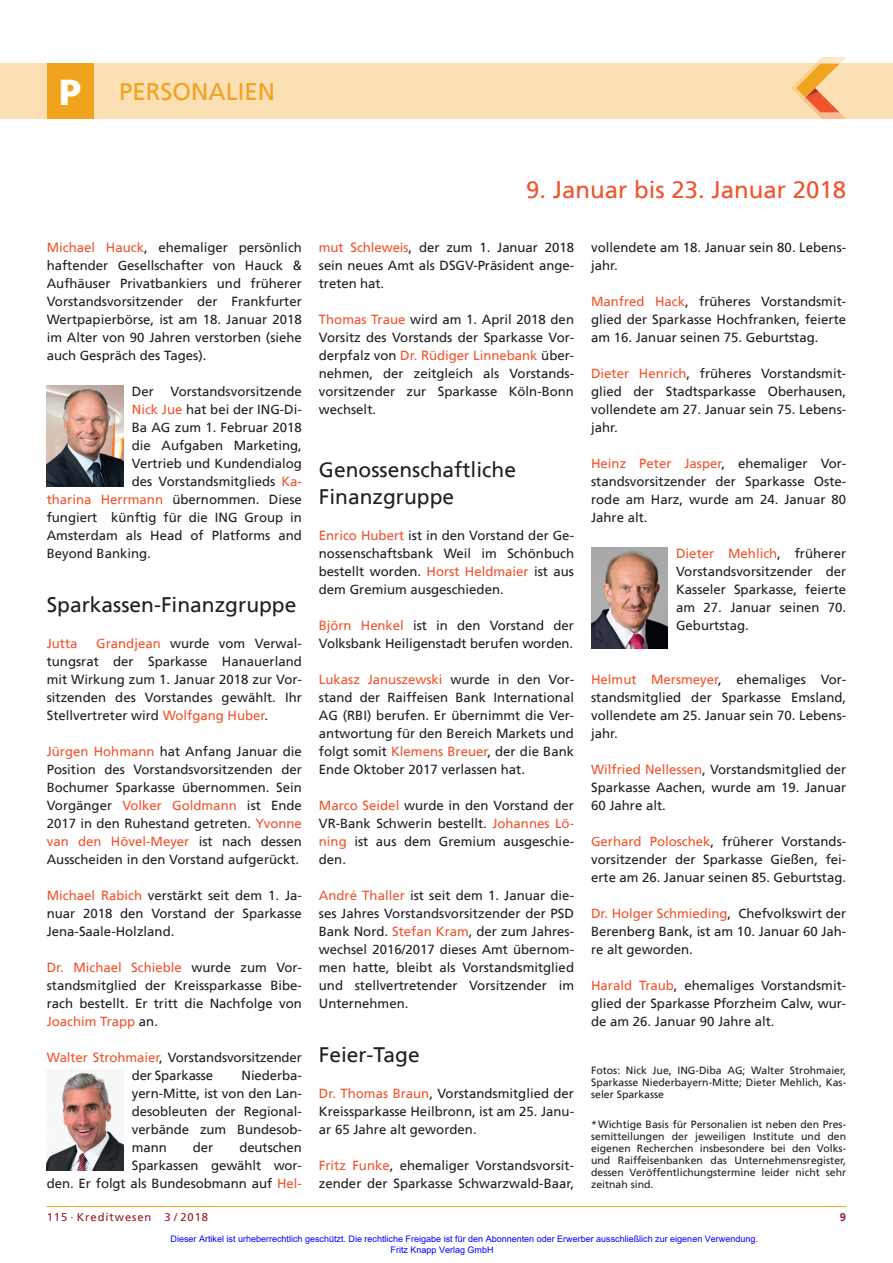
<style>
.page{position:relative;width:893px;height:1263px;background:#fff}
.page>*{position:absolute;margin:0;border:0;box-sizing:border-box;transform-origin:0 0}
.t1{font:24px "Frutiger";color:#f0542e}
.t2{font:24px "Frutiger";color:#f1a31e}
.t3{font:21px/27px "Frutiger";color:#231f20}
.t4{font:13.2px/18px "Frutiger";color:#231f20;text-align:justify}
.t5{font:13.2px "Frutiger";color:#f0542e}
.t6{font:11.25px "Frutiger";letter-spacing:.08em;color:#981a26}
.t7{font:700 11.25px "Frutiger";color:#981a26}
.t8{font:10.5px/12px "Frutiger";color:#231f20;text-align:justify}
.t9{font:9px/10.8px "Arial";color:#00f}
.s1{font-weight:900;font-size:36px;color:#fff}
.s2{color:#f0542e}
</style>
<div class="page">
<div style="left:0;top:64px;width:893px;height:55px;background:#fbdfb5"></div>
<svg style="left:791px;top:57px;width:55px;height:62px"></svg>
<div style="left:47px;top:64px;width:47px;height:55px;background:#f1a31e"></div>
<hr style="left:47px;top:1206px;width:799px;height:1px;background:#f1a31e">
<img style="left:47px;top:1071px;width:76px;height:99px">
<img style="left:47px;top:386px;width:76px;height:100px">
<img style="left:591px;top:548px;width:77px;height:100px">
<h1 class="t2" style="left:59px;top:81px;width:217px"><span class="s1">P</span> PERSONALIEN</h1>
<h1 class="t1" style="left:526px;top:179px;width:322px">9. Januar bis 23. Januar 2018</h1>
<p class="t4" style="left:47px;top:239px;width:257px"><span class="s2">Michael Hauck</span>, ehemaliger persönlich haftender Gesellschafter von Hauck &amp; Aufhäuser Privatbankiers und früherer Vorstandsvorsitzender der Frankfurter Wertpapierbörse, ist am 18. Januar 2018 im Alter von 90 Jahren verstorben (siehe auch Gespräch des Tages).</p>
<p class="t4" style="left:132px;top:383px;width:24px">Der</p>
<p class="t4" style="left:170px;top:383px;width:133px">Vorstandsvorsitzende</p>
<p class="t4" style="left:132px;top:401px;width:172px"><span class="s2">Nick Jue</span> hat bei der ING-Di-</p>
<p class="t4" style="left:132px;top:419px;width:172px">Ba AG zum 1. Februar 2018</p>
<p class="t4" style="left:132px;top:437px;width:172px">die Aufgaben Marketing,</p>
<p class="t4" style="left:132px;top:455px;width:172px">Vertrieb und Kundendialog</p>
<p class="t4" style="left:132px;top:473px;width:172px">des Vorstandsmitglieds <span class="s2">Ka-</span></p>
<p class="t4" style="left:47px;top:491px;width:257px"><span class="s2">tharina Herrmann</span> übernommen. Diese</p>
<p class="t4" style="left:47px;top:509px;width:257px">fungiert künftig für die ING Group in</p>
<p class="t4" style="left:47px;top:527px;width:257px">Amsterdam als Head of Platforms and</p>
<p class="t4" style="left:47px;top:545px;width:106px">Beyond Banking.</p>
<h2 class="t3" style="left:47px;top:592px;width:251px">Sparkassen-Finanzgruppe</h2>
<p class="t5" style="left:47px;top:637px;width:32px">Jutta</p>
<p class="t4" style="left:47px;top:635px;width:257px;text-indent:49px"><span class="s2">Grandjean</span> wurde vom Verwal&shy;tungsrat der Sparkasse Hanauerland mit Wirkung zum 1. Januar 2018 zur Vor&shy;sitzenden des Vorstandes gewählt. Ihr Stellvertreter wird <span class="s2">Wolfgang Huber</span>.</p>
<p class="t4" style="left:47px;top:743px;width:257px"><span class="s2">Jürgen Hohmann</span> hat Anfang Januar die Position des Vorstandsvorsitzenden der Bochumer Sparkasse übernommen. Sein Vorgänger <span class="s2">Volker Goldmann</span> ist Ende 2017 in den Ruhestand getreten. <span class="s2">Yvonne van den Hövel-Meyer</span> ist nach dessen Ausscheiden in den Vorstand aufgerückt.</p>
<p class="t4" style="left:47px;top:887px;width:257px"><span class="s2">Michael Rabich</span> verstärkt seit dem 1. Ja&shy;nuar 2018 den Vorstand der Sparkasse Jena-Saale-Holzland.</p>
<p class="t4" style="left:47px;top:959px;width:257px"><span class="s2">Dr. Michael Schieble</span> wurde zum Vor&shy;standsmitglied der Kreissparkasse Bibe&shy;rach bestellt. Er tritt die Nachfolge von <span class="s2">Joachim Trapp</span> an.</p>
<p class="t4" style="left:47px;top:1049px;width:257px;text-align:center"><span class="s2">Walter Strohmaier</span>, Vorstandsvorsitzender der Sparkasse</p>
<p class="t4" style="left:132px;top:1067px;width:172px;text-indent:110px">Niederba&shy;yern-Mitte, ist von den Lan&shy;desobleuten der Regional&shy;verbände zum Bundesob&shy;mann</p>
<p class="t4" style="left:47px;top:1139px;width:257px;text-align:right">deutschen<br>Sparkassen gewählt wor-<br>den. Er folgt als Bundesobmann auf <span class="s2">Hel-</span></p>
<p class="t4" style="left:193px;top:1139px;width:22px">der</p>
<p class="t4" style="left:319px;top:239px;width:257px"><span class="s2">mut Schleweis</span>, der zum 1. Januar 2018 sein neues Amt als DSGV-Präsident ange&shy;treten hat.</p>
<p class="t4" style="left:319px;top:311px;width:257px"><span class="s2">Thomas Traue</span> wird am 1. April 2018 den Vorsitz des Vorstands der Sparkasse Vor&shy;derpfalz von <span class="s2">Dr. Rüdiger Linnebank</span> über&shy;nehmen, der zeitgleich als Vorstands&shy;vorsitzender zur Sparkasse Köln-Bonn wechselt.</p>
<h2 class="t3" style="left:319px;top:457px;width:199px">Genossenschaftliche<br>Finanzgruppe</h2>
<p class="t4" style="left:319px;top:527px;width:257px"><span class="s2">Enrico Hubert</span> ist in den Vorstand der Ge&shy;nossenschaftsbank Weil im Schönbuch bestellt worden. <span class="s2">Horst Heldmaier</span> ist aus dem Gremium ausgeschieden.</p>
<p class="t4" style="left:319px;top:617px;width:257px"><span class="s2">Björn Henkel</span> ist in den Vorstand der<br>Volksbank Heiligenstadt berufen worden.</p>
<p class="t4" style="left:319px;top:671px;width:257px"><span class="s2">Lukasz Januszewski</span> wurde in den Vor&shy;stand der Raiffeisen Bank International AG (RBI) berufen. Er übernimmt die Ver&shy;antwortung für den Bereich Markets und folgt somit <span class="s2">Klemens Breuer</span>, der die Bank Ende Oktober 2017 verlassen hat.</p>
<p class="t4" style="left:319px;top:797px;width:257px"><span class="s2">Marco Seidel</span> wurde in den Vorstand der VR-Bank Schwerin bestellt. <span class="s2">Johannes Lö&shy;ning</span> ist aus dem Gremium ausgeschie&shy;den.</p>
<p class="t4" style="left:319px;top:887px;width:257px"><span class="s2">André Thaller</span> ist seit dem 1. Januar die&shy;ses Jahres Vorstandsvorsitzender der PSD Bank Nord. <span class="s2">Stefan Kram</span>, der zum Jahres&shy;wechsel 2016/2017 dieses Amt übernom&shy;men hatte, bleibt als Vorstandsmitglied und stellvertretender Vorsitzender im Unternehmen.</p>
<h2 class="t3" style="left:319px;top:1042px;width:102px">Feier-Tage</h2>
<p class="t4" style="left:319px;top:1085px;width:257px"><span class="s2">Dr. Thomas Braun</span>, Vorstandsmitglied der Kreissparkasse Heilbronn, ist am 25. Janu&shy;ar 65 Jahre alt geworden.</p>
<p class="t4" style="left:319px;top:1157px;width:257px"><span class="s2">Fritz Funke</span>, ehemaliger Vorstandsvorsit&shy;zender der Sparkasse Schwarzwald-Baar,</p>
<p class="t4" style="left:591px;top:239px;width:257px">vollendete am 18. Januar sein 80. Lebens&shy;jahr.</p>
<p class="t4" style="left:591px;top:293px;width:257px"><span class="s2">Manfred Hack</span>, früheres Vorstandsmit&shy;glied der Sparkasse Hochfranken, feierte am 16. Januar seinen 75. Geburtstag.</p>
<p class="t4" style="left:591px;top:365px;width:257px"><span class="s2">Dieter Henrich</span>, früheres Vorstandsmit&shy;glied der Stadtsparkasse Oberhausen, vollendete am 27. Januar sein 75. Lebens&shy;jahr.</p>
<p class="t4" style="left:591px;top:455px;width:257px"><span class="s2">Heinz Peter Jasper</span>, ehemaliger Vor&shy;standsvorsitzender der Sparkasse Oste&shy;rode am Harz, wurde am 24. Januar 80<br>Jahre alt.</p>
<p class="t4" style="left:676px;top:545px;width:172px"><span class="s2">Dieter Mehlich</span>, früherer Vorstandsvorsitzender der Kasseler Sparkasse, feierte am 27. Januar seinen 70.<br>Geburtstag.</p>
<p class="t4" style="left:591px;top:671px;width:257px"><span class="s2">Helmut Mersmeyer</span>, ehemaliges Vor&shy;standsmitglied der Sparkasse Emsland, vollendete am 25. Januar sein 70. Lebens&shy;jahr.</p>
<p class="t4" style="left:591px;top:761px;width:257px"><span class="s2">Wilfried Nellessen</span>, Vorstandsmitglied der Sparkasse Aachen, wurde am 19. Januar 60 Jahre alt.</p>
<p class="t4" style="left:591px;top:833px;width:257px"><span class="s2">Gerhard Poloschek</span>, früherer Vorstands&shy;vorsitzender der Sparkasse Gießen, fei&shy;erte am 26. Januar seinen 85. Geburtstag.</p>
<p class="t4" style="left:591px;top:905px;width:257px"><span class="s2">Dr. Holger Schmieding</span>, Chefvolkswirt der Berenberg Bank, ist am 10. Januar 60 Jah&shy;re alt geworden.</p>
<p class="t4" style="left:591px;top:977px;width:257px"><span class="s2">Harald Traub</span>, ehemaliges Vorstandsmit&shy;glied der Sparkasse Pforzheim Calw, wur&shy;de am 26. Januar 90 Jahre alt.</p>
<p class="t8" style="left:591px;top:1065px;width:257px">Fotos: Nick Jue, ING-Diba AG; Walter Strohmaier, Sparkasse Niederbayern-Mitte; Dieter Mehlich, Kas&shy;seler Sparkasse</p>
<p class="t8" style="left:591px;top:1119px;width:257px">*Wichtige Basis für Personalien ist neben den Pres&shy;semitteilungen der jeweiligen Institute und den eigenen Recherchen insbesondere bei den Volks&shy;und Raiffeisenbanken das Unternehmensregister, dessen Veröffentlichungstermine leider nicht sehr zeitnah sind.</p>
<p class="t6" style="left:47px;top:1211px;width:163px">115 · Kreditwesen 3 / 2018</p>
<p class="t7" style="left:840px;top:1211px;width:8px">9</p>
<p class="t9" style="left:391px;top:1233px;width:369px;text-indent:-220px">Dieser Artikel ist urheberrechtlich geschützt. Die rechtliche Freigabe ist für den Abonnenten oder Erwerber ausschließlich zur eigenen Verwendung.<br>Fritz Knapp Verlag GmbH</p>
</div>
